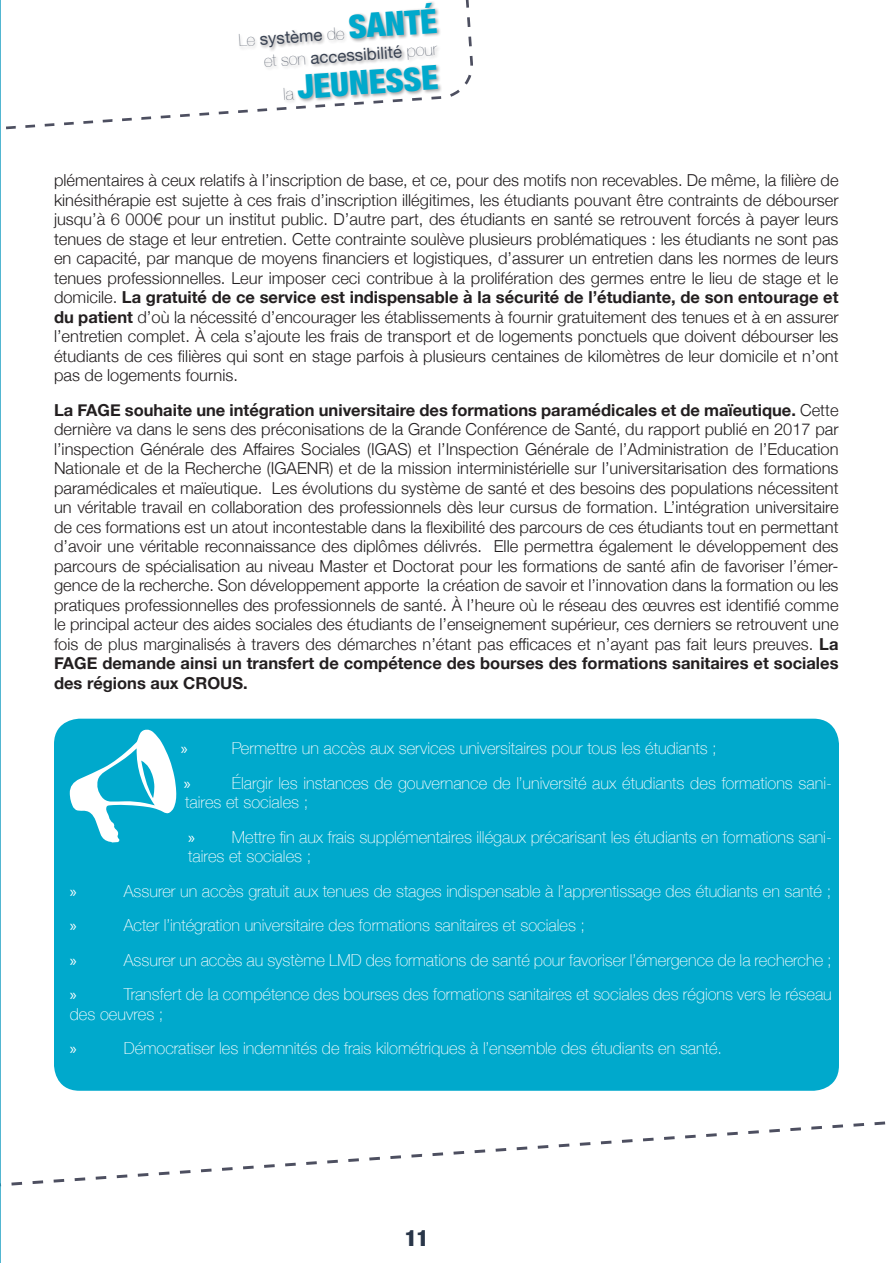
<style>
.page{position:relative;width:893px;height:1263px;background:#fff}
.page>*{position:absolute;margin:0;border:0;box-sizing:border-box;transform-origin:0 0}
.t1{font:900 condensed 33.45px "Helvetica Neue LT";color:#00a9cc}
.t2{font:900 condensed 22.5px "Helvetica Neue LT";color:#293649}
.t3{font:16.8px/22.4px "Helvetica Neue LT";color:#394252;text-align:right}
.t4{font:300 16.5px/19.5px "Helvetica Neue";color:#231f20;text-align:justify}
.t5{font:100 16.5px/19.5px "Helvetica Neue";color:#fff}
.t6{font:16.5px "Myriad Pro";color:#fff}
.s1{font-weight:200}
.s2{font-weight:900;font-stretch:condensed;font-size:33.45px;color:#00a9cc}
.s3{font-weight:200;font-stretch:normal;font-size:16.8px;color:#394252}
.s4{font-weight:700}
.s5{font-family:"Myriad Pro";font-weight:400}
</style>
<div class="page">
<svg style="left:1px;top:1121px;width:885px;height:65px"></svg>
<svg style="left:6px;top:0;width:467px;height:130px"></svg>
<hr style="left:0;top:0;width:1px;height:1263px;background:#1a9fc3">
<div style="left:238px;top:1px;width:203px;height:51px;background:#231f20;opacity:.4"></div>
<div style="left:263px;top:44px;width:178px;height:27px;background:#231f20;opacity:.4"></div>
<div style="left:282px;top:64px;width:161px;height:41px;background:#231f20;opacity:.4"></div>
<div style="left:54px;top:719px;width:785px;height:372px;background:#00a9cc;border-radius:26px"></div>
<svg style="left:70px;top:729px;width:106px;height:113px"></svg>
<p class="t3" style="left:238px;top:29px;width:201px;rotate:-4deg"><span class="s1">Le</span> système <span class="s1">de</span> <span class="s2">SANTÉ </span><span class="s1">et son</span> accessibilité <span class="s1">pour</span></p>
<h1 class="t1" style="left:282px;top:68px;width:157px;rotate:-4deg"><span class="s3">la</span> JEUNESSE</h1>
<p class="t4" style="left:54px;top:169px;width:786px">plémentaires à ceux relatifs à l’inscription de base, et ce, pour des motifs non recevables. De même, la filière de kinésithérapie est sujette à ces frais d’inscription illégitimes, les étudiants pouvant être contraints de débourser jusqu’à 6 000€ pour un institut public. D’autre part, des étudiants en santé se retrouvent forcés à payer leurs tenues de stage et leur entretien. Cette contrainte soulève plusieurs problématiques : les étudiants ne sont pas en capacité, par manque de moyens financiers et logistiques, d’assurer un entretien dans les normes de leurs tenues professionnelles. Leur imposer ceci contribue à la prolifération des germes entre le lieu de stage et le domicile. <span class="s4">La gratuité de ce service est indispensable à la sécurité de l’étudiante, de son entourage et du patient</span> d’où la nécessité d’encourager les établissements à fournir gratuitement des tenues et à en assurer l’entretien complet. À cela s’ajoute les frais de transport et de logements ponctuels que doivent débourser les étudiants de ces filières qui sont en stage parfois à plusieurs centaines de kilomètres de leur domicile et n’ont pas de logements fournis.</p>
<p class="t4" style="left:54px;top:399px;width:786px"><span class="s4">La FAGE souhaite une intégration universitaire des formations paramédicales et de maïeutique.</span> Cette dernière va dans le sens des préconisations de la Grande Conférence de Santé, du rapport publié en 2017 par l’inspection Générale des Affaires Sociales (IGAS) et l’Inspection Générale de l’Administration de l’Education Nationale et de la Recherche (IGAENR) et de la mission interministérielle sur l’universitarisation des formations paramédicales et maïeutique. Les évolutions du système de santé et des besoins des populations nécessitent un véritable travail en collaboration des professionnels dès leur cursus de formation. L’intégration universitaire de ces formations est un atout incontestable dans la flexibilité des parcours de ces étudiants tout en permettant d’avoir une véritable reconnaissance des diplômes délivrés. Elle permettra également le développement des parcours de spécialisation au niveau Master et Doctorat pour les formations de santé afin de favoriser l’émer&shy;gence de la recherche. Son développement apporte la création de savoir et l’innovation dans la formation ou les pratiques professionnelles des professionnels de santé. À l’heure où le réseau des œuvres est identifié comme le principal acteur des aides sociales des étudiants de l’enseignement supérieur, ces derniers se retrouvent une fois de plus marginalisés à travers des démarches n’étant pas efficaces et n’ayant pas fait leurs preuves. <span class="s4">La FAGE demande ainsi un transfert de compétence des bourses des formations sanitaires et sociales des régions aux CROUS.</span></p>
<p class="t6" style="left:181px;top:738px;width:8px">»</p>
<p class="t5" style="left:232px;top:738px;width:486px">Permettre un accès aux services universitaires pour tous les étudiants ;</p>
<p class="t6" style="left:184px;top:773px;width:8px">»</p>
<p class="t5" style="left:185px;top:772px;width:648px;text-indent:46px">Élargir les instances de gouvernance de l’université aux étudiants des formations sani&shy;taires et sociales ;</p>
<p class="t5" style="left:188px;top:826px;width:645px"><span class="s5">»</span> Mettre fin aux frais supplémentaires illégaux précarisant les étudiants en formations sani&shy;taires et sociales ;</p>
<p class="t6" style="left:70px;top:881px;width:8px">»</p>
<p class="t5" style="left:124px;top:880px;width:709px">Assurer un accès gratuit aux tenues de stages indispensable à l’apprentissage des étudiants en santé ;</p>
<p class="t6" style="left:70px;top:916px;width:8px">»</p>
<p class="t5" style="left:124px;top:915px;width:463px">Acter l’intégration universitaire des formations sanitaires et sociales ;</p>
<p class="t6" style="left:70px;top:950px;width:8px">»</p>
<p class="t5" style="left:124px;top:949px;width:710px">Assurer un accès au système LMD des formations de santé pour favoriser l’émergence de la recherche ;</p>
<p class="t6" style="left:70px;top:985px;width:8px">»</p>
<p class="t5" style="left:70px;top:984px;width:763px;text-indent:54px">Transfert de la compétence des bourses des formations sanitaires et sociales des régions vers le réseau des oeuvres ;</p>
<p class="t6" style="left:70px;top:1039px;width:8px">»</p>
<p class="t5" style="left:124px;top:1038px;width:600px">Démocratiser les indemnités de frais kilométriques à l’ensemble des étudiants en santé.</p>
<h2 class="t2" style="left:405px;top:1224px;width:25px">11</h2>
</div>
